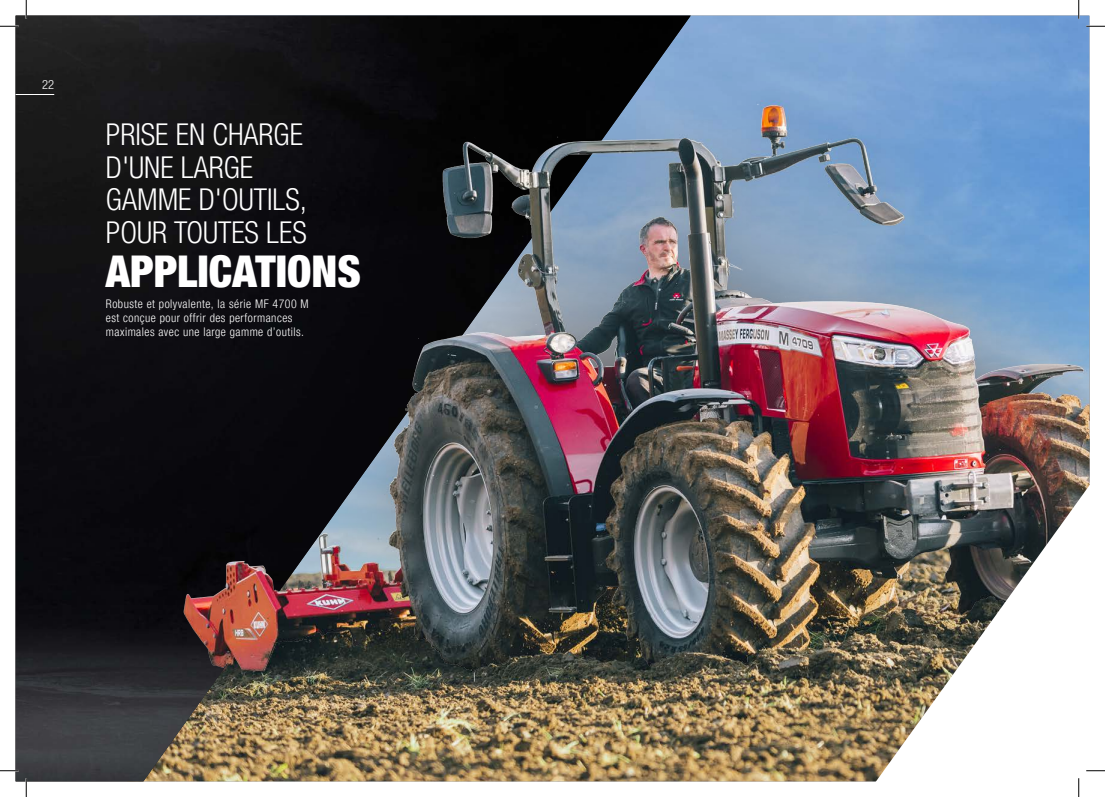
<style>
.page{position:relative;width:1105px;height:797px;background:#fff}
.page>*{position:absolute;margin:0;border:0;box-sizing:border-box;transform-origin:0 0}
.Headings-WHite{font:900 condensed 43.75px "Helvetica Neue LTW1 G";color:#fff}
.Headings-WHite-2{font:300 condensed 30px/32.5px "Helvetica Neue LTW1 G";color:#fff}
.t1{font:300 condensed 12.5px "Helvetica Neue LTW1 G";color:#fff}
.Body_Copy-White{font:300 condensed 11.88px/14.2px "Helvetica Neue LTW1 G";letter-spacing:.04em;color:#fff}
</style>
<div class="page">
<img style="left:16px;top:16px;width:150px;height:765px">
<img style="left:166px;top:16px;width:691px;height:765px">
<img style="left:857px;top:16px;width:232px;height:765px">
<hr style="left:16px;top:94px;width:38px;height:1px;background:#fff">
<svg style="left:0;top:25px;width:19px;height:2px"></svg>
<svg style="left:1086px;top:25px;width:19px;height:2px"></svg>
<svg style="left:0;top:770px;width:19px;height:1px"></svg>
<svg style="left:1086px;top:770px;width:19px;height:1px"></svg>
<svg style="left:25px;top:0;width:2px;height:19px"></svg>
<svg style="left:25px;top:778px;width:2px;height:19px"></svg>
<svg style="left:1078px;top:0;width:1px;height:19px"></svg>
<svg style="left:1078px;top:778px;width:1px;height:19px"></svg>
<p class="t1" style="left:42px;top:77px;width:13px">22</p>
<p class="Headings-WHite-2" style="left:106px;top:119px;width:202px">PRISE EN CHARGE<br>D'UNE LARGE<br>GAMME D'OUTILS,<br>POUR TOUTES LES</p>
<p class="Headings-WHite" style="left:106px;top:245px;width:256px">APPLICATIONS</p>
<p class="Body_Copy-White" style="left:106px;top:297px;width:204px">Robuste et polyvalente, la série MF 4700 M est conçue pour offrir des performances maximales avec une large gamme d’outils.</p>
</div>
